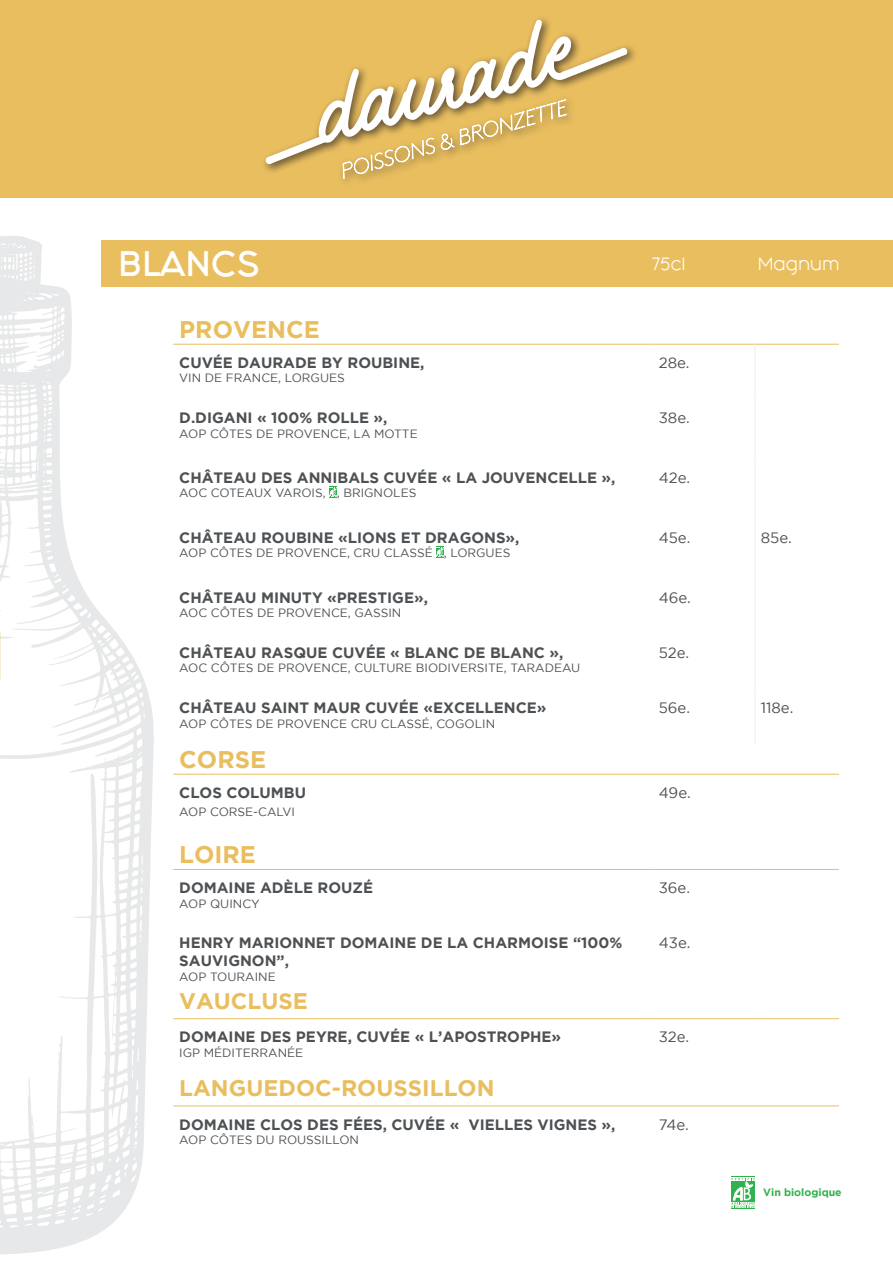
<style>
.page{position:relative;width:893px;height:1263px;background:#fff}
.page>*{position:absolute;margin:0;border:0;box-sizing:border-box;transform-origin:0 0}
.t1{font:30px "Fashion Fetish Bold";color:#fff}
.t2{font:700 24px "Gotham";color:#e9be5f}
.t3{font:700 22.5px "Gotham";color:#e9be5f}
.t4{font:700 15px/18px "Gotham";color:#4d5154}
.t5{font:15px "Gotham";color:#4d5154}
.t6{font:15px "Fashion Fetish";color:#fff}
.t7{font:12px "Gotham";color:#4d5154}
.t8{font:700 10.5px "Gotham";color:#32b24f}
</style>
<div class="page">
<div style="left:0;top:0;width:893px;height:198px;background:#e9be5f"></div>
<svg style="left:265px;top:20px;width:363px;height:159px"></svg>
<svg style="left:1px;top:236px;width:153px;height:1018px"></svg>
<svg style="left:731px;top:1176px;width:24px;height:33px"></svg>
<hr style="left:173px;top:344px;width:480px;height:1px;background:#e9be5f">
<hr style="left:653px;top:344px;width:102px;height:1px;background:#e9be5f">
<hr style="left:755px;top:344px;width:84px;height:1px;background:#e9be5f">
<hr style="left:173px;top:774px;width:480px;height:1px;background:#e9be5f">
<hr style="left:653px;top:774px;width:102px;height:1px;background:#e9be5f">
<hr style="left:755px;top:774px;width:84px;height:1px;background:#e9be5f">
<hr style="left:173px;top:1105px;width:480px;height:1px;background:#e9be5f">
<hr style="left:653px;top:1105px;width:102px;height:1px;background:#e9be5f">
<hr style="left:755px;top:1105px;width:84px;height:1px;background:#e9be5f">
<hr style="left:173px;top:869px;width:480px;height:1px;background:#e9be5f">
<hr style="left:653px;top:869px;width:102px;height:1px;background:#e9be5f">
<hr style="left:755px;top:869px;width:84px;height:1px;background:#e9be5f">
<hr style="left:754px;top:345px;width:1px;height:54px;background:#f2f3f4">
<hr style="left:754px;top:399px;width:1px;height:60px;background:#f2f3f4">
<hr style="left:754px;top:519px;width:1px;height:60px;background:#f2f3f4">
<hr style="left:754px;top:579px;width:1px;height:55px;background:#f2f3f4">
<hr style="left:754px;top:634px;width:1px;height:55px;background:#f2f3f4">
<hr style="left:754px;top:689px;width:1px;height:56px;background:#f2f3f4">
<hr style="left:754px;top:459px;width:1px;height:60px;background:#f2f3f4">
<hr style="left:173px;top:1018px;width:480px;height:1px;background:#e9be5f">
<hr style="left:653px;top:1018px;width:102px;height:1px;background:#e9be5f">
<hr style="left:755px;top:1018px;width:84px;height:1px;background:#e9be5f">
<svg style="left:329px;top:486px;width:8px;height:12px"></svg>
<svg style="left:436px;top:546px;width:8px;height:12px"></svg>
<div style="left:101px;top:240px;width:792px;height:46px;background:#e9be5f"></div>
<p class="t1" style="left:118px;top:239px;width:143px">BLANCS</p>
<p class="t6" style="left:652px;top:252px;width:35px">75cl</p>
<p class="t6" style="left:758px;top:252px;width:83px">Magnum</p>
<p class="t2" style="left:179px;top:316px;width:142px">PROVENCE</p>
<p class="t4" style="left:179px;top:353px;width:247px">CUVÉE DAURADE BY ROUBINE,</p>
<p class="t7" style="left:179px;top:371px;width:167px">VIN DE FRANCE, LORGUES</p>
<p class="t4" style="left:179px;top:408px;width:210px">D.DIGANI « 100% ROLLE »,</p>
<p class="t7" style="left:179px;top:427px;width:240px">AOP CÔTES DE PROVENCE, LA MOTTE</p>
<p class="t4" style="left:179px;top:468px;width:438px">CHÂTEAU DES ANNIBALS CUVÉE « LA JOUVENCELLE »,</p>
<p class="t7" style="left:179px;top:486px;width:239px">AOC COTEAUX VAROIS, , BRIGNOLES</p>
<p class="t4" style="left:179px;top:528px;width:342px">CHÂTEAU ROUBINE «LIONS ET DRAGONS»,</p>
<p class="t7" style="left:179px;top:546px;width:333px">AOP CÔTES DE PROVENCE, CRU CLASSÉ , LORGUES</p>
<p class="t4" style="left:179px;top:588px;width:250px">CHÂTEAU MINUTY «PRESTIGE»,</p>
<p class="t7" style="left:179px;top:606px;width:224px">AOC CÔTES DE PROVENCE, GASSIN</p>
<p class="t4" style="left:179px;top:643px;width:386px">CHÂTEAU RASQUE CUVÉE « BLANC DE BLANC »,</p>
<p class="t7" style="left:179px;top:661px;width:403px">AOC CÔTES DE PROVENCE, CULTURE BIODIVERSITE, TARADEAU</p>
<p class="t4" style="left:179px;top:698px;width:369px">CHÂTEAU SAINT MAUR CUVÉE «EXCELLENCE»</p>
<p class="t7" style="left:179px;top:717px;width:317px">AOP CÔTES DE PROVENCE CRU CLASSÉ, COGOLIN</p>
<p class="t2" style="left:179px;top:746px;width:88px">CORSE</p>
<p class="t4" style="left:179px;top:783px;width:128px">CLOS COLUMBU</p>
<p class="t7" style="left:179px;top:805px;width:117px">AOP CORSE-CALVI</p>
<p class="t2" style="left:179px;top:841px;width:78px">LOIRE</p>
<p class="t4" style="left:179px;top:878px;width:195px">DOMAINE ADÈLE ROUZÉ</p>
<p class="t7" style="left:179px;top:897px;width:82px">AOP QUINCY</p>
<p class="t4" style="left:179px;top:934px;width:444px">HENRY MARIONNET DOMAINE DE LA CHARMOISE “100%<br>SAUVIGNON”,</p>
<p class="t7" style="left:179px;top:970px;width:98px">AOP TOURAINE</p>
<p class="t3" style="left:179px;top:988px;width:130px">VAUCLUSE</p>
<p class="t4" style="left:179px;top:1028px;width:383px">DOMAINE DES PEYRE, CUVÉE « L’APOSTROPHE»</p>
<p class="t7" style="left:179px;top:1046px;width:126px">IGP MÉDITERRANÉE</p>
<p class="t3" style="left:179px;top:1075px;width:317px">LANGUEDOC-ROUSSILLON</p>
<p class="t4" style="left:179px;top:1115px;width:438px">DOMAINE CLOS DES FÉES, CUVÉE « VIELLES VIGNES »,</p>
<p class="t7" style="left:179px;top:1133px;width:181px">AOP CÔTES DU ROUSSILLON</p>
<p class="t5" style="left:659px;top:354px;width:32px">28e.</p>
<p class="t5" style="left:659px;top:410px;width:33px">38e.</p>
<p class="t5" style="left:659px;top:469px;width:33px">42e.</p>
<p class="t5" style="left:659px;top:529px;width:33px">45e.</p>
<p class="t5" style="left:761px;top:529px;width:33px">85e.</p>
<p class="t5" style="left:659px;top:589px;width:34px">46e.</p>
<p class="t5" style="left:659px;top:644px;width:32px">52e.</p>
<p class="t5" style="left:659px;top:699px;width:33px">56e.</p>
<p class="t5" style="left:761px;top:699px;width:34px">118e.</p>
<p class="t5" style="left:659px;top:784px;width:34px">49e.</p>
<p class="t5" style="left:659px;top:879px;width:33px">36e.</p>
<p class="t5" style="left:659px;top:935px;width:33px">43e.</p>
<p class="t5" style="left:659px;top:1029px;width:32px">32e.</p>
<p class="t5" style="left:659px;top:1116px;width:32px">74e.</p>
<p class="t8" style="left:763px;top:1187px;width:80px">Vin biologique</p>
</div>
